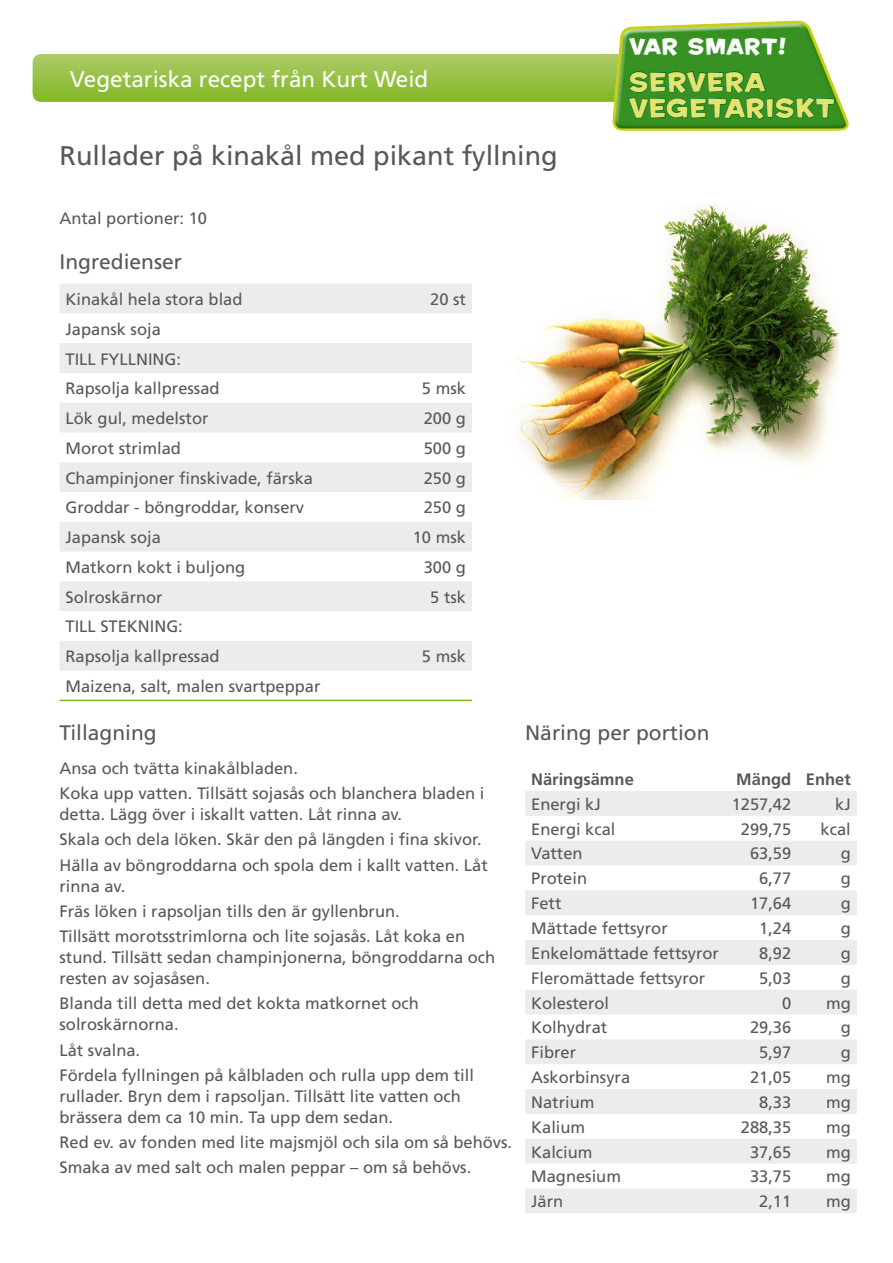
<style>
.page{position:relative;width:893px;height:1263px;background:#fff}
.page>*{position:absolute;margin:0;border:0;box-sizing:border-box;transform-origin:0 0}
.t1{font:27px "Frutiger";color:#58585a}
.t2{font:25.05px/26.2px "House A Rama Kingpin";letter-spacing:.06em;color:#e3e36e}
.t3{font:22.5px "Frutiger";color:#fff}
.t4{font:21.3px "House A Rama Kingpin";letter-spacing:.05em;color:#fff}
.t5{font:21px "Frutiger";color:#58585a}
.t6{font:16.5px/25.2px "Frutiger";color:#58585a}
.t7{font:700 16.5px "Frutiger";color:#58585a}
</style>
<div class="page">
<svg style="left:60px;top:284px;width:412px;height:387px;fill:#ececed"></svg>
<hr style="left:60px;top:700px;width:344px;height:1px;background:#80b71b">
<hr style="left:404px;top:700px;width:68px;height:1px;background:#80b71b">
<div style="left:33px;top:54px;width:785px;height:48px;background:linear-gradient(to bottom,#adcc6a,#83b723);border-radius:9px"></div>
<svg style="left:525px;top:791px;width:332px;height:422px;fill:#ececed"></svg>
<img style="left:513px;top:205px;width:326px;height:294px">
<img style="left:612px;top:20px;width:237px;height:111px">
<svg style="left:627px;top:64px;width:208px;height:67px;background:#378d24"></svg>
<h3 class="t3" style="left:70px;top:66px;width:360px">Vegetariska recept från Kurt Weid</h3>
<h1 class="t1" style="left:60px;top:139px;width:500px">Rullader på kinakål med pikant fyllning</h1>
<p class="t6" style="left:60px;top:206px;width:149px">Antal portioner: 10</p>
<p class="t5" style="left:60px;top:249px;width:124px">Ingredienser</p>
<p class="t6" style="left:66px;top:286px;width:178px">Kinakål hela stora blad</p>
<p class="t6" style="left:430px;top:286px;width:37px">20 st</p>
<p class="t6" style="left:66px;top:314px;width:156px;line-height:29.7px">Japansk soja<br>TILL FYLLNING:<br>Rapsolja kallpressad</p>
<p class="t6" style="left:422px;top:376px;width:46px">5 msk</p>
<p class="t6" style="left:66px;top:406px;width:145px">Lök gul, medelstor</p>
<p class="t6" style="left:424px;top:406px;width:44px">200 g</p>
<p class="t6" style="left:66px;top:435px;width:117px">Morot strimlad</p>
<p class="t6" style="left:424px;top:435px;width:44px">500 g</p>
<p class="t6" style="left:66px;top:465px;width:249px">Champinjoner finskivade, färska</p>
<p class="t6" style="left:424px;top:465px;width:44px">250 g</p>
<p class="t6" style="left:66px;top:495px;width:240px">Groddar - böngroddar, konserv</p>
<p class="t6" style="left:424px;top:495px;width:44px">250 g</p>
<p class="t6" style="left:66px;top:525px;width:97px">Japansk soja</p>
<p class="t6" style="left:413px;top:525px;width:55px">10 msk</p>
<p class="t6" style="left:66px;top:554px;width:181px">Matkorn kokt i buljong</p>
<p class="t6" style="left:424px;top:554px;width:44px">300 g</p>
<p class="t6" style="left:66px;top:584px;width:99px">Solroskärnor</p>
<p class="t6" style="left:430px;top:584px;width:37px">5 tsk</p>
<p class="t6" style="left:66px;top:612px;width:156px;line-height:29.7px">TILL STEKNING:<br>Rapsolja kallpressad</p>
<p class="t6" style="left:422px;top:644px;width:46px">5 msk</p>
<p class="t4" style="left:629px;top:32px;width:158px">VAR SMART!</p>
<h2 class="t2" style="left:629px;top:68px;width:207px">SERVERA<br>VEGETARISKT</h2>
<p class="t6" style="left:66px;top:673px;width:256px">Maizena, salt, malen svartpeppar</p>
<p class="t5" style="left:60px;top:720px;width:99px">Tillagning</p>
<p class="t6" style="left:60px;top:755px;width:426px">Ansa och tvätta kinakålbladen.<br>Koka upp vatten. Tillsätt sojasås och blanchera bladen i</p>
<p class="t6" style="left:60px;top:802px;width:430px">detta. Lägg över i iskallt vatten. Låt rinna av.<br>Skala och dela löken. Skär den på längden i fina skivor.<br>Hälla av böngroddarna och spola dem i kallt vatten. Låt</p>
<p class="t6" style="left:60px;top:873px;width:407px">rinna av.<br>Fräs löken i rapsoljan tills den är gyllenbrun.<br>Tillsätt morotsstrimlorna och lite sojasås. Låt koka en</p>
<p class="t6" style="left:60px;top:947px;width:437px;line-height:21px">stund. Tillsätt sedan champinjonerna, böngroddarna och resten av sojasåsen.</p>
<p class="t6" style="left:60px;top:993px;width:361px;line-height:21px">Blanda till detta med det kokta matkornet och solroskärnorna.</p>
<p class="t6" style="left:60px;top:1037px;width:416px">Låt svalna.<br>Fördela fyllningen på kålbladen och rulla upp dem till</p>
<p class="t6" style="left:60px;top:1085px;width:403px;line-height:21px">rullader. Bryn dem i rapsoljan. Tillsätt lite vatten och brässera dem ca 10 min. Ta upp dem sedan.</p>
<p class="t6" style="left:60px;top:1130px;width:454px">Red ev. av fonden med lite majsmjöl och sila om så behövs.<br>Smaka av med salt och malen peppar – om så behövs.</p>
<p class="t5" style="left:525px;top:721px;width:186px">Näring per portion</p>
<p class="t7" style="left:531px;top:769px;width:104px">Näringsämne</p>
<p class="t7" style="left:736px;top:769px;width:116px">Mängd Enhet</p>
<p class="t6" style="left:531px;top:791px;width:71px">Energi kJ</p>
<p class="t6" style="left:732px;top:791px;width:61px">1257,42</p>
<p class="t6" style="left:835px;top:791px;width:17px">kJ</p>
<p class="t6" style="left:531px;top:816px;width:86px">Energi kcal</p>
<p class="t6" style="left:741px;top:816px;width:52px">299,75</p>
<p class="t6" style="left:821px;top:816px;width:32px">kcal</p>
<p class="t6" style="left:531px;top:841px;width:53px">Vatten</p>
<p class="t6" style="left:750px;top:841px;width:43px">63,59</p>
<p class="t6" style="left:841px;top:841px;width:12px">g</p>
<p class="t6" style="left:531px;top:866px;width:57px">Protein</p>
<p class="t6" style="left:759px;top:866px;width:34px">6,77</p>
<p class="t6" style="left:841px;top:866px;width:12px">g</p>
<p class="t6" style="left:531px;top:891px;width:32px">Fett</p>
<p class="t6" style="left:750px;top:891px;width:43px">17,64</p>
<p class="t6" style="left:841px;top:891px;width:12px">g</p>
<p class="t6" style="left:531px;top:915px;width:138px">Mättade fettsyror</p>
<p class="t6" style="left:759px;top:915px;width:34px">1,24</p>
<p class="t6" style="left:841px;top:915px;width:12px">g</p>
<p class="t6" style="left:531px;top:940px;width:189px">Enkelomättade fettsyror</p>
<p class="t6" style="left:759px;top:940px;width:34px">8,92</p>
<p class="t6" style="left:841px;top:940px;width:12px">g</p>
<p class="t6" style="left:531px;top:965px;width:176px">Fleromättade fettsyror</p>
<p class="t6" style="left:759px;top:965px;width:34px">5,03</p>
<p class="t6" style="left:841px;top:965px;width:12px">g</p>
<p class="t6" style="left:531px;top:990px;width:79px">Kolesterol</p>
<p class="t6" style="left:782px;top:990px;width:11px">0</p>
<p class="t6" style="left:826px;top:990px;width:26px">mg</p>
<p class="t6" style="left:531px;top:1015px;width:78px">Kolhydrat</p>
<p class="t6" style="left:750px;top:1015px;width:43px">29,36</p>
<p class="t6" style="left:841px;top:1015px;width:12px">g</p>
<p class="t6" style="left:531px;top:1040px;width:46px">Fibrer</p>
<p class="t6" style="left:759px;top:1040px;width:34px">5,97</p>
<p class="t6" style="left:841px;top:1040px;width:12px">g</p>
<p class="t6" style="left:531px;top:1064px;width:101px">Askorbinsyra</p>
<p class="t6" style="left:750px;top:1064px;width:43px">21,05</p>
<p class="t6" style="left:826px;top:1064px;width:26px">mg</p>
<p class="t6" style="left:531px;top:1089px;width:65px">Natrium</p>
<p class="t6" style="left:759px;top:1089px;width:34px">8,33</p>
<p class="t6" style="left:826px;top:1089px;width:26px">mg</p>
<p class="t6" style="left:531px;top:1114px;width:56px">Kalium</p>
<p class="t6" style="left:741px;top:1114px;width:52px">288,35</p>
<p class="t6" style="left:826px;top:1114px;width:26px">mg</p>
<p class="t6" style="left:531px;top:1139px;width:63px">Kalcium</p>
<p class="t6" style="left:750px;top:1139px;width:43px">37,65</p>
<p class="t6" style="left:826px;top:1139px;width:26px">mg</p>
<p class="t6" style="left:531px;top:1164px;width:91px">Magnesium</p>
<p class="t6" style="left:750px;top:1164px;width:43px">33,75</p>
<p class="t6" style="left:826px;top:1164px;width:26px">mg</p>
<p class="t6" style="left:531px;top:1189px;width:34px">Järn</p>
<p class="t6" style="left:759px;top:1189px;width:34px">2,11</p>
<p class="t6" style="left:826px;top:1189px;width:26px">mg</p>
</div>
